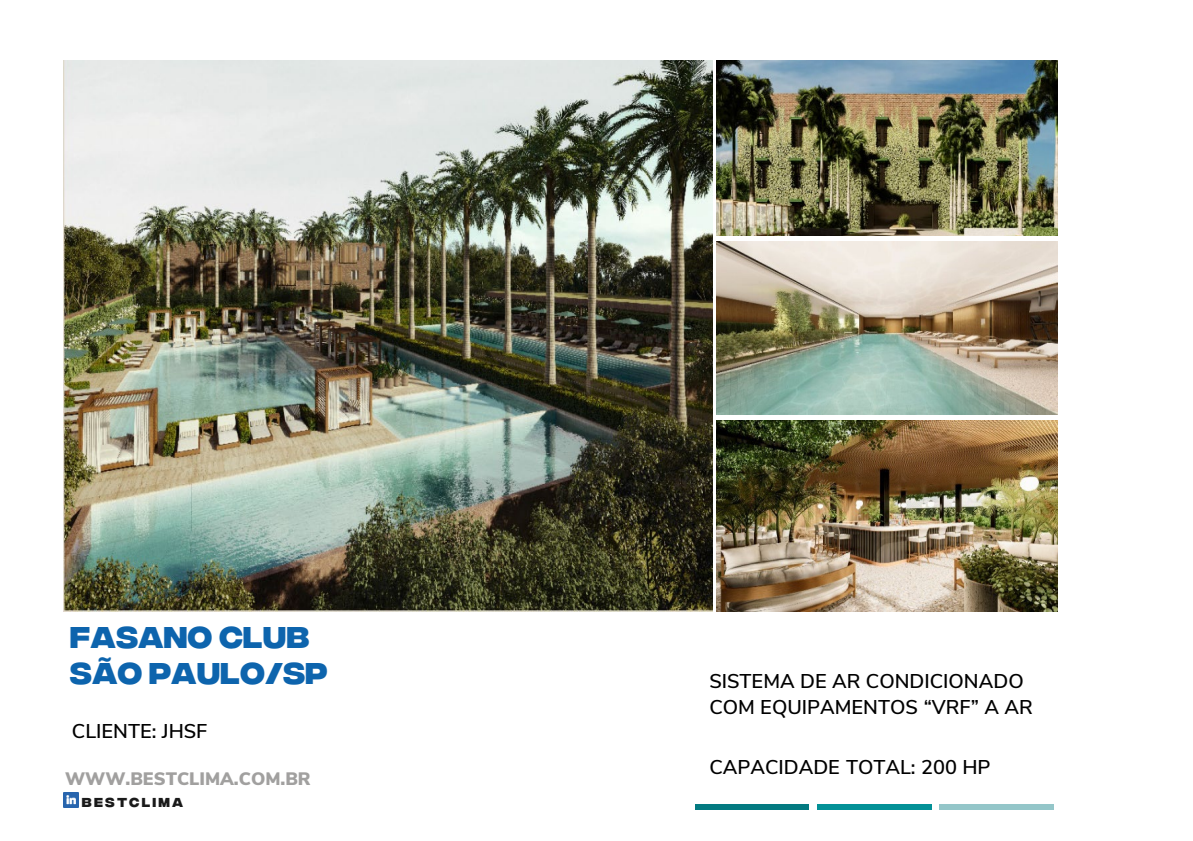
<style>
.page{position:relative;width:1193px;height:841px;background:#fff}
.page>*{position:absolute;margin:0;border:0;box-sizing:border-box;transform-origin:0 0}
.t1{font:700 30px "Integral CF";color:#0d64ad}
.t2{font:600 20px/26px "Nunito Sans";color:#010101}
.t3{font:900 18px "Nunito Sans";color:#a1a09f}
.t4{font:700 13px "Integral CF";letter-spacing:.17em;color:#1a1a1a}
.s1{color:#000}
</style>
<div class="page">
<div style="left:695px;top:804px;width:114px;height:5px;background:#037a81"></div>
<div style="left:817px;top:804px;width:114px;height:5px;background:#049197"></div>
<div style="left:939px;top:804px;width:114px;height:5px;background:#94c6c9"></div>
<img style="left:63px;top:792px;width:15px;height:16px">
<img style="left:63px;top:60px;width:649px;height:552px">
<img style="left:716px;top:242px;width:341px;height:172px">
<img style="left:716px;top:420px;width:341px;height:192px">
<img style="left:716px;top:60px;width:340px;height:175px">
<p class="t1" style="left:70px;top:620px;width:241px">FASANO CLUB</p>
<p class="t1" style="left:70px;top:656px;width:259px">SÃO PAULO/SP</p>
<p class="t2" style="left:72px;top:717px;width:137px">CLIENTE: JHSF</p>
<p class="t3" style="left:65px;top:766px;width:247px">WWW.BESTCLIMA.COM.BR</p>
<p class="t4" style="left:82px;top:795px;width:103px">BESTCLIMA</p>
<p class="t2" style="left:709px;top:667px;width:325px">SISTEMA DE AR CONDICIONADO<br>COM EQUIPAMENTOS “VRF” A AR</p>
<p class="t2" style="left:709px;top:753px;width:283px">CAPACIDADE TOTAL: <span class="s1">200 HP</span></p>
</div>
